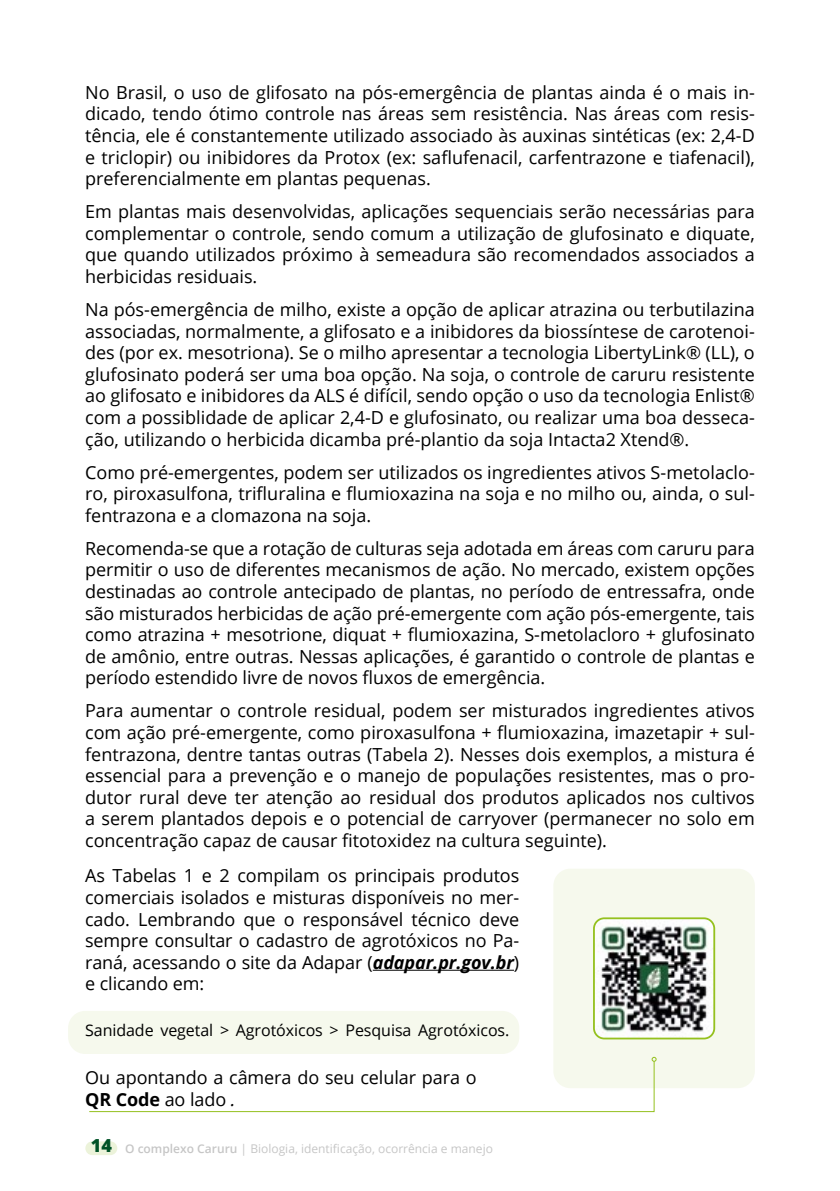
<style>
.page{position:relative;width:840px;height:1191px;background:#fff}
.page>*{position:absolute;margin:0;border:0;box-sizing:border-box;transform-origin:0 0}
.t1{font:18px/21.6px "Open Sans";color:#000;text-align:justify}
.t2{font:16px "Open Sans";letter-spacing:-.005em;color:#000}
.t3{font:12px "Open Sans";color:#c6c6c6}
.s1{font-weight:700;font-style:italic}
.s2{font-weight:700}
.s3{font-style:italic}
.s4{font-weight:800;font-size:18px;color:#005227}
.s5{font-weight:600}
</style>
<div class="page">
<div style="left:553px;top:868px;width:201px;height:220px;background:#f6f9ed;border-radius:17px"></div>
<img style="left:595px;top:918px;width:118px;height:120px">
<div style="left:592px;top:917px;width:122px;height:122px;border:2px solid #95c11f;border-radius:10px"></div>
<div style="left:68px;top:1011px;width:451px;height:43px;background:#f6f9ed;border-radius:17px"></div>
<hr style="left:372px;top:969px;width:141px;height:1px;background:#000">
<svg style="left:89px;top:1056px;width:567px;height:56px"></svg>
<div style="left:85px;top:1141px;width:32px;height:14px;background:#ecf3da;border-radius:7px"></div>
<p class="t1" style="left:85px;top:81px;width:671px">No Brasil, o uso de glifosato na pós-emergência de plantas ainda é o mais in&shy;dicado, tendo ótimo controle nas áreas sem resistência. Nas áreas com resis&shy;tência, ele é constantemente utilizado associado às auxinas sintéticas (ex: 2,4-D e triclopir) ou inibidores da Protox (ex: saflufenacil, carfentrazone e tiafenacil), preferencialmente em plantas pequenas.</p>
<p class="t1" style="left:85px;top:200px;width:670px">Em plantas mais desenvolvidas, aplicações sequenciais serão necessárias para complementar o controle, sendo comum a utilização de glufosinato e diquate, que quando utilizados próximo à semeadura são recomendados associados a herbicidas residuais.</p>
<p class="t1" style="left:85px;top:298px;width:671px">Na pós-emergência de milho, existe a opção de aplicar atrazina ou terbutilazina associadas, normalmente, a glifosato e a inibidores da biossíntese de carotenoi&shy;des (por ex. mesotriona). Se o milho apresentar a tecnologia LibertyLink® (LL), o glufosinato poderá ser uma boa opção. Na soja, o controle de caruru resistente ao glifosato e inibidores da ALS é difícil, sendo opção o uso da tecnologia Enlist® com a possiblidade de aplicar 2,4-D e glufosinato, ou realizar uma boa desseca&shy;ção, utilizando o herbicida dicamba pré-plantio da soja Intacta2 Xtend®.</p>
<p class="t1" style="left:85px;top:461px;width:670px">Como pré-emergentes, podem ser utilizados os ingredientes ativos S-metolaclo&shy;ro, piroxasulfona, trifluralina e flumioxazina na soja e no milho ou, ainda, o sul&shy;fentrazona e a clomazona na soja.</p>
<p class="t1" style="left:85px;top:537px;width:671px">Recomenda-se que a rotação de culturas seja adotada em áreas com caruru para permitir o uso de diferentes mecanismos de ação. No mercado, existem opções destinadas ao controle antecipado de plantas, no período de entressafra, onde são misturados herbicidas de ação pré-emergente com ação pós-emergente, tais como atrazina + mesotrione, diquat + flumioxazina, S-metolacloro + glufosinato de amônio, entre outras. Nessas aplicações, é garantido o controle de plantas e período estendido livre de novos fluxos de emergência.</p>
<p class="t1" style="left:85px;top:699px;width:670px">Para aumentar o controle residual, podem ser misturados ingredientes ativos com ação pré-emergente, como piroxasulfona + flumioxazina, imazetapir + sul&shy;fentrazona, dentre tantas outras (Tabela 2). Nesses dois exemplos, a mistura é essencial para a prevenção e o manejo de populações resistentes, mas o pro&shy;dutor rural deve ter atenção ao residual dos produtos aplicados nos cultivos a serem plantados depois e o potencial de carryover (permanecer no solo em concentração capaz de causar fitotoxidez na cultura seguinte).</p>
<p class="t1" style="left:85px;top:864px;width:435px">As Tabelas 1 e 2 compilam os principais produtos comerciais isolados e misturas disponíveis no mer&shy;cado. Lembrando que o responsável técnico deve sempre consultar o cadastro de agrotóxicos no Pa&shy;raná, acessando o site da Adapar (<span class="s1">adapar.pr.gov.br</span>) e clicando em:</p>
<p class="t2" style="left:85px;top:1019px;width:425px">Sanidade vegetal &gt; Agrotóxicos &gt; Pesquisa Agrotóxicos.</p>
<p class="t1" style="left:85px;top:1066px;width:393px">Ou apontando a câmera do seu celular para o<br><span class="s2">QR Code</span> ao lado <span class="s3">.</span></p>
<p class="t3" style="left:91px;top:1140px;width:403px"><span class="s4">14</span> <span class="s5">O complexo Caruru</span> | Biologia, identificação, ocorrência e manejo</p>
</div>
